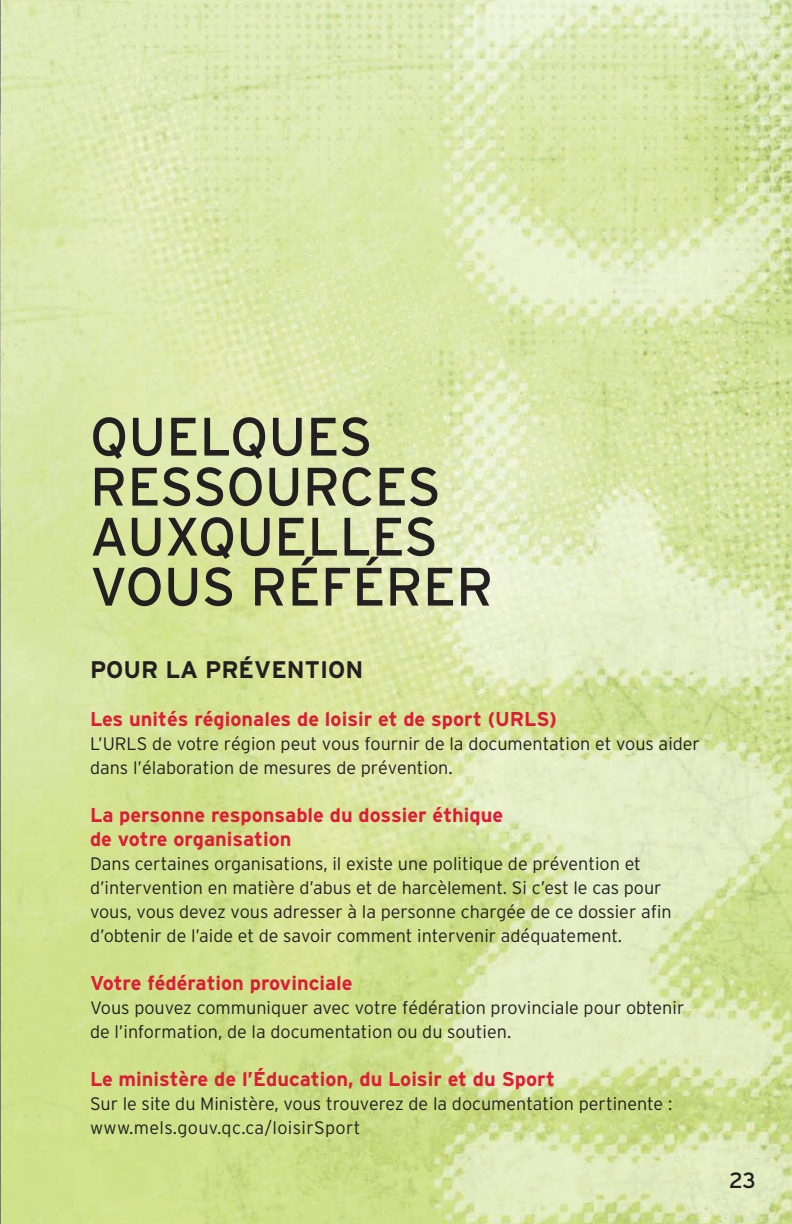
<style>
.page{position:relative;width:792px;height:1224px;background:#fff}
.page>*{position:absolute;margin:0;border:0;box-sizing:border-box;transform-origin:0 0}
.t1{font:54px/50px "Interstate";color:#231f20}
.t2{font:700 24px "Interstate";color:#231f20}
.t3{font:22px "Interstate";color:#231f20}
.t4{font:700 20px/24px "Interstate";color:#dc1d35}
.t5{font:300 18px/24px "Interstate";color:#231f20}
</style>
<div class="page">
<img style="left:0;top:0;width:792px;height:1224px">
<h1 class="t1" style="left:90px;top:411px;width:346px">QUELQUES<br>RESSOURCES<br>AUXQUELLES<br>VOUS RÉFÉ</h1>
<h1 class="t1" style="left:385px;top:561px;width:110px">RER</h1>
<h2 class="t2" style="left:90px;top:656px;width:275px">Pour la prévention</h2>
<p class="t4" style="left:90px;top:706px;width:420px">Les unités régionales de loisir et de sport (URLS</p>
<p class="t4" style="left:549px;top:706px;width:9px">)</p>
<p class="t5" style="left:90px;top:731px;width:611px">L’URLS de votre région peut vous fournir de la documentation et vous aider dans l’élaboration de mesures de prévention.</p>
<p class="t4" style="left:90px;top:802px;width:415px">La personne responsable du dossier éthique de votre organisation</p>
<p class="t5" style="left:90px;top:851px;width:583px">Dans certaines organisations, il existe une politique de prévention et d’intervention en matière d’abus et de harcèlement. Si c’est le cas pour vous, vous devez vous adresser à la personne chargée de ce dossier afin d’obtenir de l’aide et de savoir comment intervenir adéquatement.</p>
<p class="t4" style="left:90px;top:970px;width:264px">Votre fédération provinciale</p>
<p class="t5" style="left:90px;top:995px;width:596px">Vous pouvez communiquer avec votre fédération provinciale pour obtenir de l’information, de la documentation ou du soutien.</p>
<p class="t4" style="left:90px;top:1066px;width:466px">Le ministère de l’Éducation, du Loisir et du Sport</p>
<p class="t5" style="left:90px;top:1091px;width:584px">Sur le site du Ministère, vous trouverez de la documentation pertinente : www.mels.gouv.qc.ca/loisirSport</p>
<p class="t3" style="left:729px;top:1168px;width:28px">23</p>
</div>
